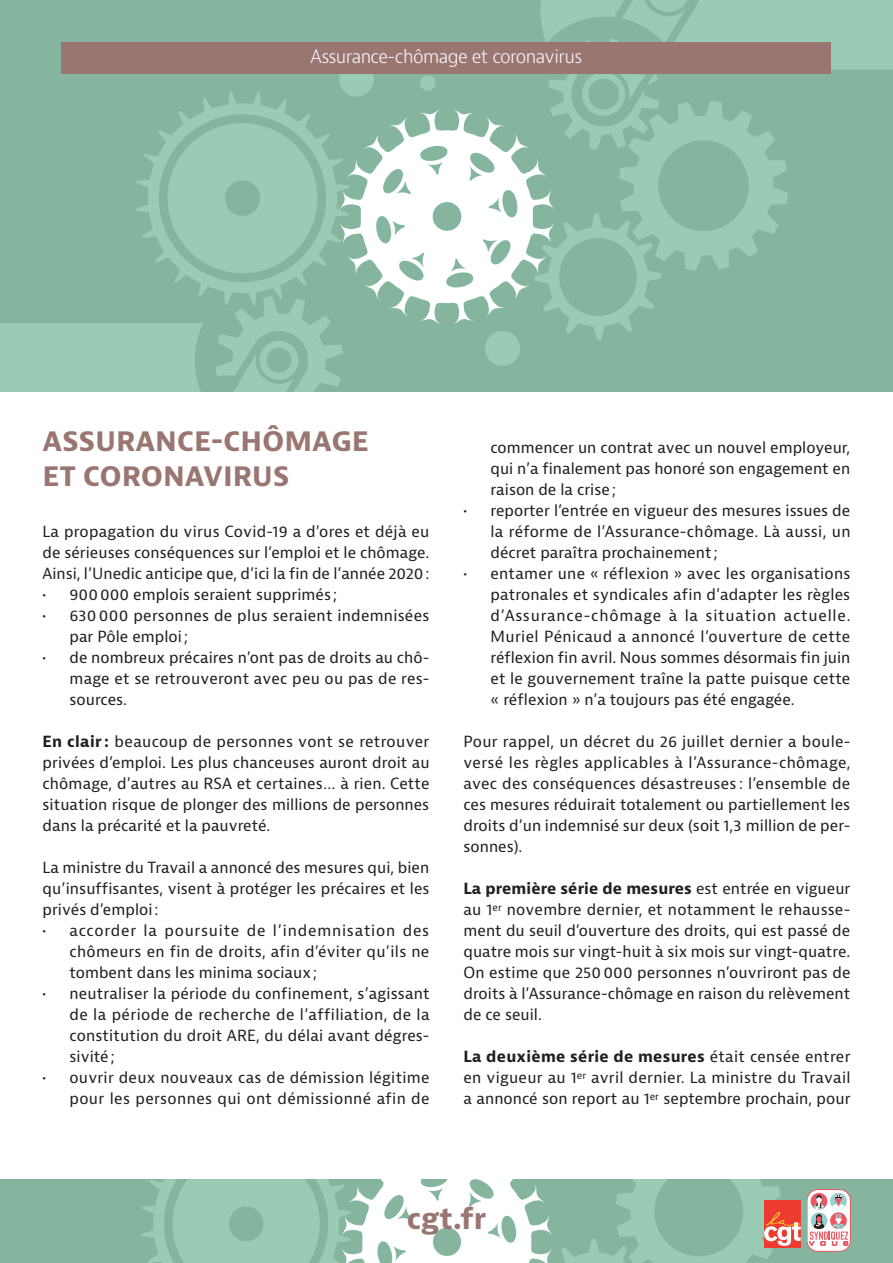
<style>
.page{position:relative;width:893px;height:1263px;background:#fff}
.page>*{position:absolute;margin:0;border:0;box-sizing:border-box;transform-origin:0 0}
.Titre_article{font:700 28.5px/34.2px "Bernina Sans";letter-spacing:-.005em;color:#9a7672}
.Fiche_Sujet{font:300 18px "Bernino Sans";letter-spacing:-.03em;color:#fff}
.Texte{font:15px/21px "Bernina Sans";letter-spacing:.005em;color:#231f20;text-align:justify}
.s1{font-weight:700}
</style>
<div class="page">
<img style="left:0;top:0;width:893px;height:391px">
<img style="left:0;top:1180px;width:893px;height:83px">
<svg style="left:807px;top:1189px;width:43px;height:62px"></svg>
<div style="left:807px;top:1189px;width:43px;height:62px;border:1px solid #eb5863;border-radius:11px"></div>
<svg style="left:809px;top:1194px;width:39px;height:51px"></svg>
<div style="left:764px;top:1200px;width:36px;height:47px;background:#ee3b32"></div>
<svg style="left:764px;top:1212px;width:37px;height:34px"></svg>
<div style="left:62px;top:43px;width:769px;height:31px;background:#9a7672"></div>
<p class="Fiche_Sujet" style="left:311px;top:44px;width:273px">Assurance-chômage et coronavirus</p>
<p class="Titre_article" style="left:43px;top:424px;width:328px">ASSURANCE-CHÔMAGE<br>ET CORONAVIRUS</p>
<p class="Texte" style="left:43px;top:521px;width:388px">La propagation du virus Covid-19 a d’ores et déjà eu de sérieuses conséquences sur l’emploi et le chômage.<br>Ainsi, l’Unedic anticipe que, d’ici la fin de l’année 2020:</p>
<p class="Texte" style="left:43px;top:584px;width:296px">• 900000 emplois seraient supprimés ;</p>
<p class="Texte" style="left:70px;top:605px;width:361px;text-indent:-27px">• 630 000 personnes de plus seraient indemnisées par Pôle emploi;</p>
<p class="Texte" style="left:70px;top:647px;width:361px;text-indent:-27px">• de nombreux précaires n’ont pas de droits au chô&shy;mage et se retrouveront avec peu ou pas de res&shy;sources.</p>
<p class="Texte" style="left:43px;top:731px;width:389px"><span class="s1">En clair :</span> beaucoup de personnes vont se retrouver privées d’emploi. Les plus chanceuses auront droit au chômage, d’autres au RSA et certaines… à rien. Cette situation risque de plonger des millions de personnes dans la précarité et la pauvreté.</p>
<p class="Texte" style="left:43px;top:857px;width:389px">La ministre du Travail a annoncé des mesures qui, bien qu’insuffisantes, visent à protéger les précaires et les privés d’emploi:</p>
<p class="Texte" style="left:70px;top:920px;width:361px;text-indent:-27px">• accorder la poursuite de l’indemnisation des chômeurs en fin de droits, afin d’éviter qu’ils ne tombent dans les minima sociaux;</p>
<p class="Texte" style="left:70px;top:983px;width:362px;text-indent:-27px">• neutraliser la période du confinement, s’agissant de la période de recherche de l’affiliation, de la constitution du droit ARE, du délai avant dégres&shy;sivité;</p>
<p class="Texte" style="left:43px;top:1067px;width:389px;text-align:right">• ouvrir deux nouveaux cas de démission légitime pour les personnes qui ont démissionné afin de</p>
<p class="Texte" style="left:490px;top:437px;width:361px">commencer un contrat avec un nouvel employeur, qui n’a finalement pas honoré son engagement en raison de la crise;</p>
<p class="Texte" style="left:490px;top:500px;width:362px;text-indent:-27px">• reporter l’entrée en vigueur des mesures issues de la réforme de l’Assurance-chômage. Là aussi, un décret paraîtra prochainement ;</p>
<p class="Texte" style="left:490px;top:563px;width:362px;text-indent:-27px">• entamer une « réflexion » avec les organisations patronales et syndicales afin d’adapter les règles d’Assurance-chômage à la situation actuelle.<br>Muriel Pénicaud a annoncé l’ouverture de cette réflexion fin avril. Nous sommes désormais fin juin et le gouvernement traîne la patte puisque cette « réflexion » n’a toujours pas été engagée.</p>
<p class="Texte" style="left:463px;top:731px;width:389px">Pour rappel, un décret du 26 juillet dernier a boule&shy;versé les règles applicables à l’Assurance-chômage, avec des conséquences désastreuses : l’ensemble de ces mesures réduirait totalement ou partiellement les droits d’un indemnisé sur deux (soit 1,3 million de per&shy;sonnes).</p>
<p class="Texte" style="left:463px;top:878px;width:389px"><span class="s1">La première série de mesures</span> est entrée en vigueur au 1<sup>er</sup> novembre dernier, et notamment le rehausse&shy;ment du seuil d’ouverture des droits, qui est passé de quatre mois sur vingt-huit à six mois sur vingt-quatre.<br>On estime que 250000 personnes n’ouvriront pas de droits à l’Assurance-chômage en raison du relèvement de ce seuil.</p>
<p class="Texte" style="left:463px;top:1046px;width:389px"><span class="s1">La deuxième série de mesures</span> était censée entrer en vigueur au 1<sup>er</sup> avril dernier. La ministre du Travail a annoncé son report au 1<sup>er</sup> septembre prochain, pour</p>
<p class="Titre_article" style="left:407px;top:1202px;width:81px">cgt.fr</p>
</div>
